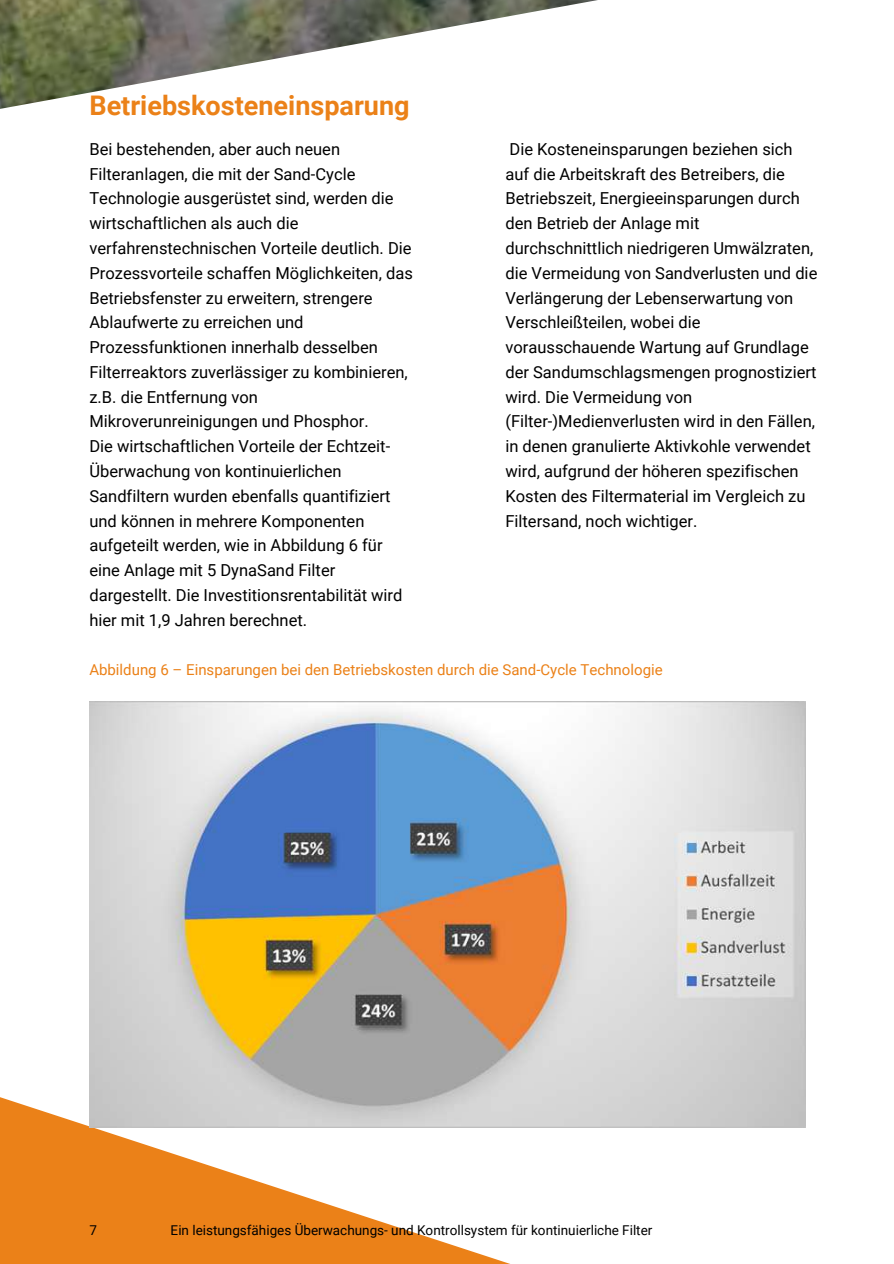
<style>
.page{position:relative;width:894px;height:1264px;background:#fff}
.page>*{position:absolute;margin:0;border:0;box-sizing:border-box;transform-origin:0 0}
.t1{font:700 27px "Roboto";color:#eb8118}
.t2{font:16.5px/24.8px "Roboto";color:#000}
.t3{font:15px "Roboto";color:#eb8118}
.t4{font:13.5px "Roboto";color:#000}
</style>
<div class="page">
<svg style="left:0;top:1097px;width:513px;height:166px;fill:#eb8118"></svg>
<img style="left:0;top:0;width:598px;height:109px">
<img style="left:89px;top:701px;width:715px;height:426px">
<h1 class="t1" style="left:89px;top:90px;width:321px">Betriebskosteneinsparung</h1>
<p class="t2" style="left:89px;top:137px;width:325px">Bei bestehenden, aber auch neuen Filteranlagen, die mit der Sand-Cycle Technologie ausgerüstet sind, werden die wirtschaftlichen als auch die verfahrenstechnischen Vorteile deutlich. Die Prozessvorteile schaffen Möglichkeiten, das Betriebsfenster zu erweitern, strengere Ablaufwerte zu erreichen und Prozessfunktionen innerhalb desselben Filterreaktors zuverlässiger zu kombinieren, z.B. die Entfernung von Mikroverunreinigungen und Phosphor.<br>Die wirtschaftlichen Vorteile der Echtzeit-Überwachung von kontinuierlichen Sandfiltern wurden ebenfalls quantifiziert und können in mehrere Komponenten aufgeteilt werden, wie in Abbildung 6 für eine Anlage mit 5 DynaSand Filter dargestellt. Die Investitionsrentabilität wird hier mit 1,9 Jahren berechnet.</p>
<p class="t2" style="left:505px;top:137px;width:313px">Die Kosteneinsparungen beziehen sich<br>auf die Arbeitskraft des Betreibers, die Betriebszeit, Energieeinsparungen durch den Betrieb der Anlage mit durchschnittlich niedrigeren Umwälzraten, die Vermeidung von Sandverlusten und die Verlängerung der Lebenserwartung von Verschleißteilen, wobei die vorausschauende Wartung auf Grundlage der Sandumschlagsmengen prognostiziert wird. Die Vermeidung von (Filter-)Medienverlusten wird in den Fällen, in denen granulierte Aktivkohle verwendet wird, aufgrund der höheren spezifischen Kosten des Filtermaterial im Vergleich zu Filtersand, noch wichtiger.</p>
<p class="t3" style="left:89px;top:661px;width:574px">Abbildung 6 – Einsparungen bei den Betriebskosten durch die Sand-Cycle Technologie</p>
<p class="t4" style="left:89px;top:1222px;width:9px">7</p>
<p class="t4" style="left:171px;top:1222px;width:483px">Ein leistungsfähiges Überwachungs- und Kontrollsystem für kontinuierliche Filter</p>
</div>
